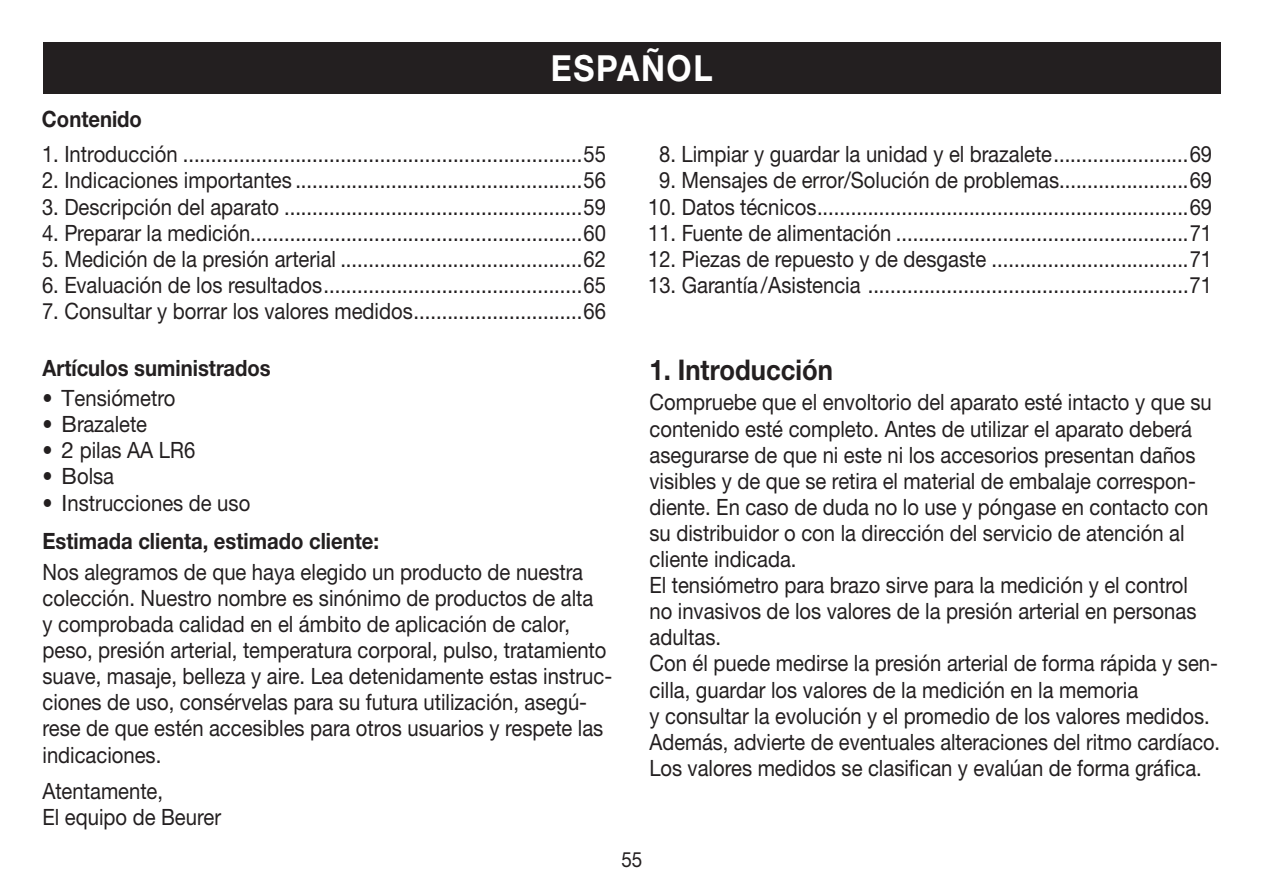
<style>
.page{position:relative;width:1263px;height:893px;background:#fff}
.page>*{position:absolute;margin:0;border:0;box-sizing:border-box;transform-origin:0 0}
.t1{font:700 36px "Helvetica Neue LTW1 G";letter-spacing:.05em;color:#fff;scale:.9 1}
.t2{font:700 28.5px "Helvetica Neue LTW1 G";color:#231f20;scale:.9 1}
.t3{font:22.5px/26.1px "Helvetica Neue LTW1 G";color:#231f20;scale:.9 1}
.t4{font:700 22.5px "Helvetica Neue LTW1 G";color:#231f20;scale:.9 1}
.t5{font:21px "Helvetica Neue LTW1 G";color:#231f20;scale:.9 1}
</style>
<div class="page">
<div style="left:43px;top:43px;width:1178px;height:51px;background:#231f20"></div>
<p class="t4" style="left:42px;top:105px;width:113px">Contenido</p>
<h1 class="t1" style="left:551px;top:46px;width:181px">ESPAÑOL</h1>
<p class="t3" style="left:42px;top:141px;width:628px">1. Introducción .......................................................................55</p>
<p class="t3" style="left:42px;top:167px;width:628px">2. Indicaciones importantes ...................................................56</p>
<p class="t3" style="left:42px;top:193px;width:628px">3. Descripción del aparato .....................................................59</p>
<p class="t3" style="left:42px;top:219px;width:628px">4. Preparar la medición...........................................................60</p>
<p class="t3" style="left:42px;top:246px;width:628px">5. Medición de la presión arterial ...........................................62</p>
<p class="t3" style="left:42px;top:272px;width:628px">6. Evaluación de los resultados..............................................65</p>
<p class="t3" style="left:42px;top:298px;width:628px">7. Consultar y borrar los valores medidos..............................66</p>
<p class="t3" style="left:659px;top:141px;width:616px">8. Limpiar y guardar la unidad y el brazalete........................69</p>
<p class="t3" style="left:659px;top:167px;width:616px">9. Mensajes de error/Solución de problemas.......................69</p>
<p class="t3" style="left:648px;top:193px;width:628px">10. Datos técnicos..................................................................69</p>
<p class="t3" style="left:648px;top:219px;width:628px">11. Fuente de alimentación ....................................................71</p>
<p class="t3" style="left:648px;top:246px;width:628px">12. Piezas de repuesto y de desgaste ...................................71</p>
<p class="t3" style="left:648px;top:272px;width:628px">13. Garantía/Asistencia .........................................................71</p>
<p class="t4" style="left:43px;top:354px;width:255px">Artículos suministrados</p>
<p class="t3" style="left:43px;top:385px;width:149px">• Tensiómetro</p>
<p class="t3" style="left:43px;top:411px;width:118px">• Brazalete</p>
<p class="t3" style="left:43px;top:437px;width:171px">• 2 pilas AA LR6</p>
<p class="t3" style="left:43px;top:463px;width:81px">• Bolsa</p>
<p class="t3" style="left:43px;top:489px;width:232px">• Instrucciones de uso</p>
<p class="t4" style="left:43px;top:527px;width:375px">Estimada clienta, estimado cliente:</p>
<p class="t3" style="left:43px;top:559px;width:634px">Nos alegramos de que haya elegido un producto de nuestra colección. Nuestro nombre es sinónimo de productos de alta<br>y comprobada calidad en el ámbito de aplicación de calor, peso, presión arterial, temperatura corporal, pulso, tratamiento suave, masaje, belleza y aire. Lea detenidamente estas instruc&shy;ciones de uso, consérvelas para su futura utilización, asegú&shy;rese de que estén accesibles para otros usuarios y respete las indicaciones.</p>
<p class="t3" style="left:43px;top:778px;width:200px">Atentamente,<br>El equipo de Beurer</p>
<p class="t2" style="left:649px;top:352px;width:205px">1. Introducción</p>
<p class="t3" style="left:649px;top:389px;width:635px">Compruebe que el envoltorio del aparato esté intacto y que su contenido esté completo. Antes de utilizar el aparato deberá asegurarse de que ni este ni los accesorios presentan daños visibles y de que se retira el material de embalaje correspon&shy;diente. En caso de duda no lo use y póngase en contacto con su distribuidor o con la dirección del servicio de atención al cliente indicada.<br>El tensiómetro para brazo sirve para la medición y el control<br>no invasivos de los valores de la presión arterial en personas adultas.<br>Con él puede medirse la presión arterial de forma rápida y sen&shy;cilla, guardar los valores de la medición en la memoria<br>y consultar la evolución y el promedio de los valores medidos.<br>Además, advierte de eventuales alteraciones del ritmo cardíaco.<br>Los valores medidos se clasifican y evalúan de forma gráfica.</p>
<p class="t5" style="left:621px;top:847px;width:25px">55</p>
</div>
